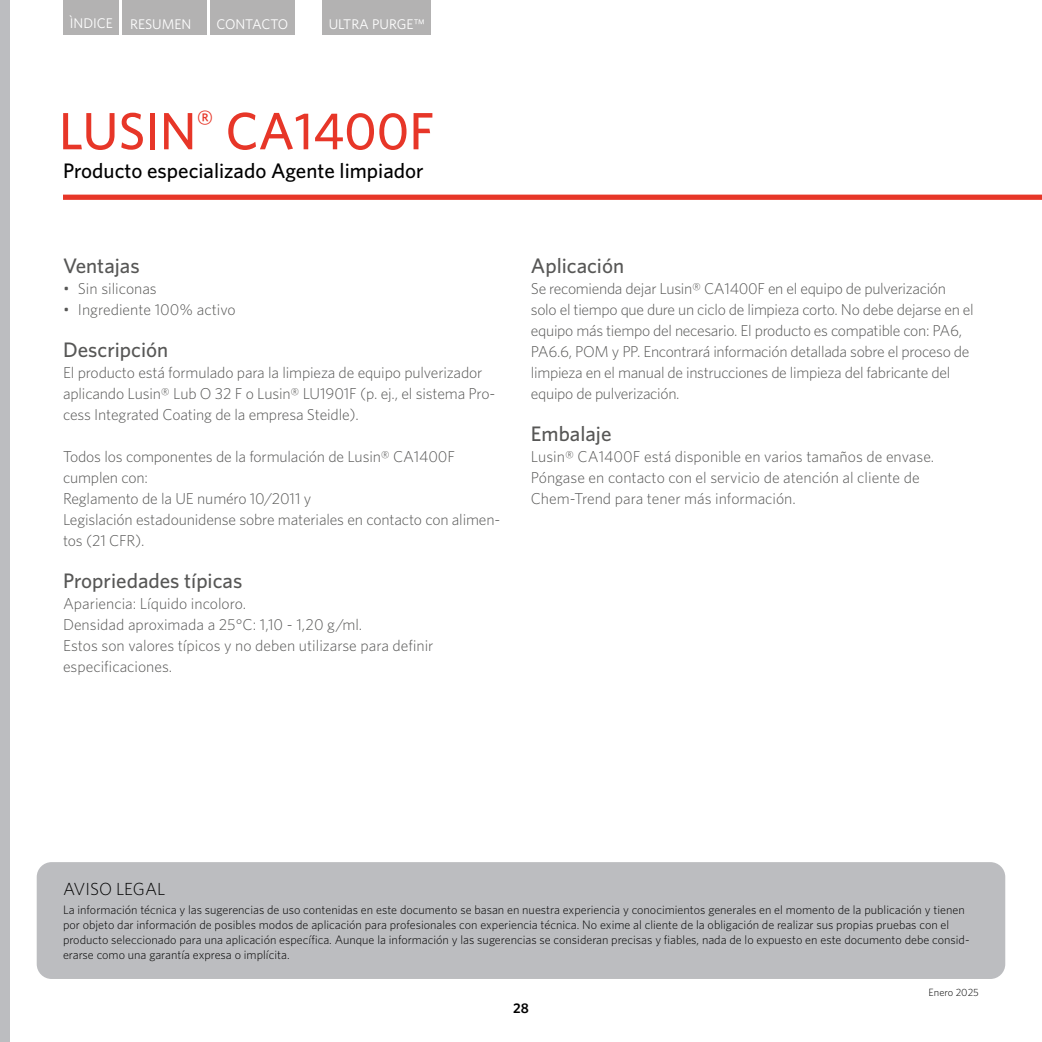
<style>
.page{position:relative;width:1042px;height:1042px;background:#fff}
.page>*{position:absolute;margin:0;border:0;box-sizing:border-box;transform-origin:0 0}
.t1{font:500 52.5px "Whitney";color:#e73628}
.t2{font:500 21px "Whitney";color:#575756}
.t3{font:500 21px "Whitney";color:#000}
.t4{font:300 17.5px "Whitney";color:#000}
.t5{font:300 15.75px/21px "Whitney";letter-spacing:-.01em;color:#575756}
.t6{font:14px "Whitney";color:#fff}
.t7{font:14px "Whitney";letter-spacing:-.025em;color:#fff}
.t8{font:600 14px "Whitney";color:#000}
.t9{font:300 12.25px/14.7px "Whitney";color:#000}
.t10{font:300 10.5px "Whitney";color:#000}
</style>
<div class="page">
<div style="left:0;top:0;width:10px;height:1042px;background:#bcbdc0"></div>
<div style="left:37px;top:862px;width:968px;height:117px;background:#bcbdc0;border-radius:15px"></div>
<div style="left:64px;top:0;width:55px;height:35px;background:#b3b2b2"></div>
<div style="left:122px;top:0;width:85px;height:35px;background:#b3b2b2"></div>
<div style="left:210px;top:0;width:85px;height:35px;background:#b3b2b2"></div>
<div style="left:322px;top:0;width:109px;height:35px;background:#b3b2b2"></div>
<div style="left:63px;top:195px;width:979px;height:5px;background:#e73628"></div>
<p class="t6" style="left:70px;top:14px;width:123px">ÌNDICE RESUMEN</p>
<p class="t7" style="left:216px;top:15px;width:74px">CONTACTO</p>
<p class="t6" style="left:329px;top:15px;width:98px">ULTRA PURGE™</p>
<h1 class="t1" style="left:59px;top:96px;width:377px">LUSIN<sup>®</sup> CA1400F</h1>
<h2 class="t3" style="left:63px;top:157px;width:362px">Producto especializado Agente limpiador</h2>
<h2 class="t2" style="left:63px;top:252px;width:78px">Ventajas</h2>
<p class="t5" style="left:63px;top:278px;width:95px">• Sin siliconas</p>
<p class="t5" style="left:63px;top:299px;width:174px">• Ingrediente 100% activo</p>
<h2 class="t2" style="left:63px;top:336px;width:107px">Descripción</h2>
<p class="t5" style="left:63px;top:362px;width:434px">El producto está formulado para la limpieza de equipo pulverizador aplicando Lusin® Lub O 32 F o Lusin® LU1901F (p. ej., el sistema Pro&shy;cess Integrated Coating de la empresa Steidle).</p>
<p class="t5" style="left:63px;top:446px;width:439px">Todos los componentes de la formulación de Lusin® CA1400F cumplen con:<br>Reglamento de la UE numéro 10/2011 y<br>Legislación estadounidense sobre materiales en contacto con alimen&shy;tos (21 CFR).</p>
<h2 class="t2" style="left:63px;top:567px;width:181px">Propriedades típicas</h2>
<p class="t5" style="left:63px;top:593px;width:372px">Apariencia: Líquido incoloro.<br>Densidad aproximada a 25°C: 1,10 - 1,20 g/ml.<br>Estos son valores típicos y no deben utilizarse para definir especificaciones.</p>
<h2 class="t2" style="left:531px;top:252px;width:95px">Aplicación</h2>
<p class="t5" style="left:531px;top:278px;width:444px">Se recomienda dejar Lusin® CA1400F en el equipo de pulverización solo el tiempo que dure un ciclo de limpieza corto. No debe dejarse en el equipo más tiempo del necesario. El producto es compatible con: PA6, PA6.6, POM y PP. Encontrará información detallada sobre el proceso de limpieza en el manual de instrucciones de limpieza del fabricante del equipo de pulverización.</p>
<h2 class="t2" style="left:531px;top:420px;width:82px">Embalaje</h2>
<p class="t5" style="left:531px;top:446px;width:405px">Lusin® CA1400F está disponible en varios tamaños de envase.<br>Póngase en contacto con el servicio de atención al cliente de<br>Chem-Trend para tener más información.</p>
<p class="t4" style="left:63px;top:877px;width:104px">AVISO LEGAL</p>
<p class="t9" style="left:63px;top:902px;width:908px">La información técnica y las sugerencias de uso contenidas en este documento se basan en nuestra experiencia y conocimientos generales en el momento de la publicación y tienen por objeto dar información de posibles modos de aplicación para profesionales con experiencia técnica. No exime al cliente de la obligación de realizar sus propias pruebas con el producto seleccionado para una aplicación específica. Aunque la información y las sugerencias se consideran precisas y fiables, nada de lo expuesto en este documento debe consid&shy;erarse como una garantía expresa o implícita.</p>
<p class="t8" style="left:513px;top:998px;width:17px">28</p>
<p class="t10" style="left:928px;top:985px;width:52px">Enero 2025</p>
</div>
